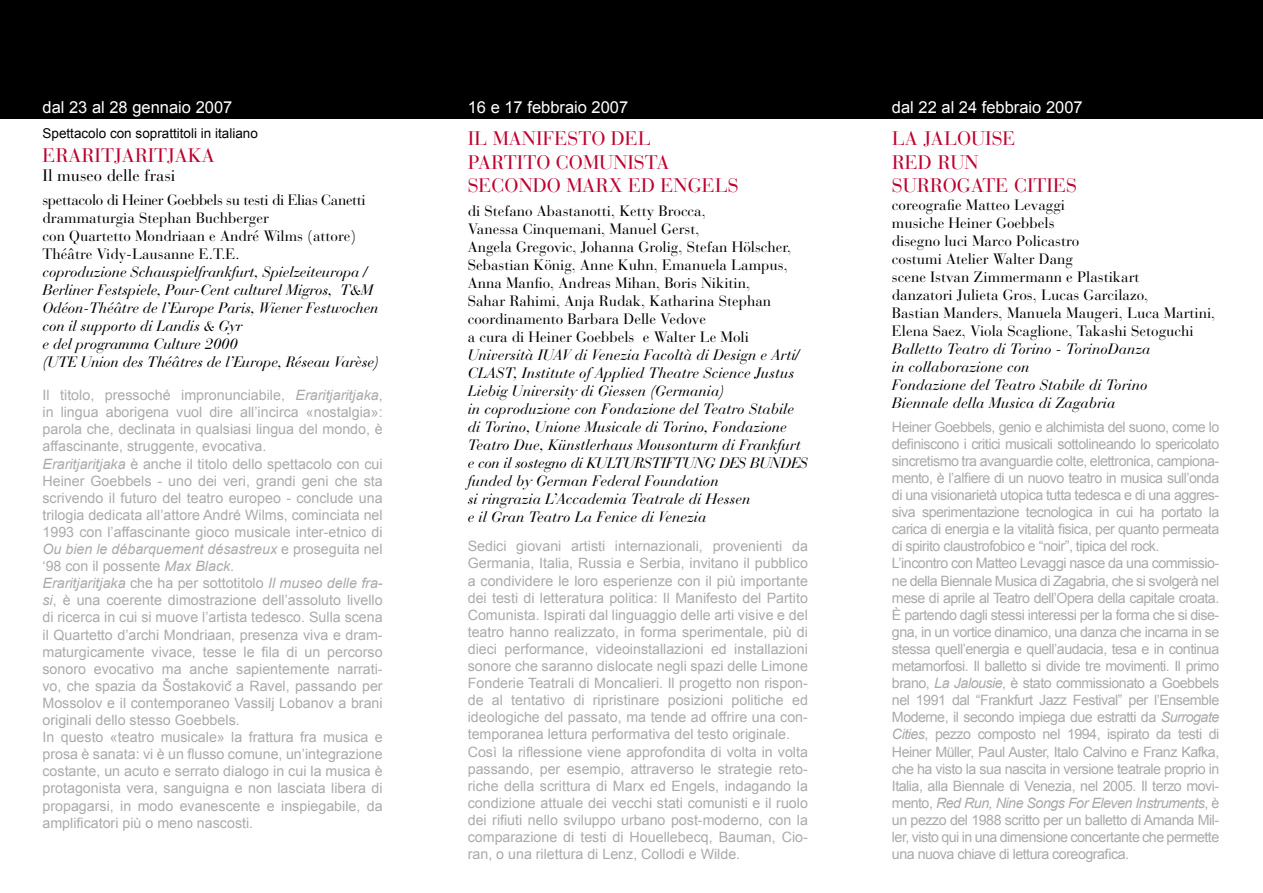
<style>
.page{position:relative;width:1263px;height:893px;background:#fff}
.page>*{position:absolute;margin:0;border:0;box-sizing:border-box;transform-origin:0 0}
.t1{font:19.5px/23.4px "Bauer Bodoni";color:#be002f}
.t2{font:16.5px "Arial";color:#fff}
.t3{font:16.5px "Bauer Bodoni";color:#000}
.t4{font:italic 15px/18px "Bauer Bodoni";color:#000}
.t5{font:15px/18px "Bauer Bodoni";color:#000}
.t6{font:14.25px/17.1px "Arial";color:#aaa}
.t7{font:14.25px/17.1px "Arial";letter-spacing:-.035em;color:#aaa}
.t8{font:13.5px "Arial";color:#000}
.s1{font-style:italic}
</style>
<div class="page">
<div style="left:0;top:0;width:1263px;height:119px;background:#000"></div>
<p class="t2" style="left:43px;top:98px;width:191px">dal 23 al 28 gennaio 2007</p>
<p class="t8" style="left:43px;top:126px;width:217px">Spettacolo con soprattitoli in italiano</p>
<h1 class="t1" style="left:43px;top:143px;width:174px">ERARITJARITJAKA</h1>
<p class="t3" style="left:43px;top:166px;width:134px">Il museo delle frasi</p>
<p class="t5" style="left:43px;top:191px;width:325px">spettacolo di Heiner Goebbels su testi di Elias Canetti drammaturgia Stephan Buchberger<br>con Quartetto Mondriaan e André Wilms (attore)<br>Théâtre Vidy-Lausanne E.T.E.</p>
<p class="t4" style="left:43px;top:263px;width:338px">coproduzione Schauspielfrankfurt, Spielzeiteuropa / Berliner Festspiele, Pour-Cent culturel Migros, T&amp;M Odéon-Théâtre de l’Europe Paris, Wiener Festwochen con il supporto di Landis &amp; Gyr<br>e del programma Culture 2000<br>(UTE Union des Théâtres de l’Europe, Réseau Varèse)</p>
<p class="t6" style="left:43px;top:387px;width:342px">Il titolo, pressoché impronunciabile, <span class="s1">Eraritjaritjaka</span>, in lingua aborigena vuol dire all’incirca «nostalgia»: parola che, declinata in qualsiasi lingua del mondo, è affascinante, struggente, evocativa.<br><span class="s1">Eraritjaritjaka</span> è anche il titolo dello spettacolo con cui Heiner Goebbels - uno dei veri, grandi geni che sta scrivendo il futuro del teatro europeo - conclude una trilogia dedicata all’attore André Wilms, cominciata nel 1993 con l’affascinante gioco musicale inter-etnico di <span class="s1">Ou bien le débarquement désastreux</span> e proseguita nel ‘98 con il possente <span class="s1">Max Black</span>.<br><span class="s1">Eraritjaritjaka</span> che ha per sottotitolo <span class="s1">Il museo delle fra&shy;si</span>, è una coerente dimostrazione dell’assoluto livello di ricerca in cui si muove l’artista tedesco. Sulla scena il Quartetto d’archi Mondriaan, presenza viva e dram&shy;maturgicamente vivace, tesse le fila di un percorso sonoro evocativo ma anche sapientemente narrati&shy;vo, che spazia da Šostakovicˇ a Ravel, passando per Mossolov e il contemporaneo Vassilj Lobanov a brani originali dello stesso Goebbels.<br>In questo «teatro musicale» la frattura fra musica e prosa è sanata: vi è un flusso comune, un’integrazione costante, un acuto e serrato dialogo in cui la musica è protagonista vera, sanguigna e non lasciata libera di propagarsi, in modo evanescente e inspiegabile, da amplificatori più o meno nascosti.</p>
<p class="t2" style="left:468px;top:98px;width:162px">16 e 17 febbraio 2007</p>
<h1 class="t1" style="left:468px;top:127px;width:272px">IL MANIFESTO DEL<br>PARTITO COMUNISTA<br>SECONDO MARX ED ENGELS</h1>
<p class="t5" style="left:468px;top:202px;width:325px">di Stefano Abastanotti, Ketty Brocca,<br>Vanessa Cinquemani, Manuel Gerst,<br>Angela Gregovic, Johanna Grolig, Stefan Hölscher, Sebastian König, Anne Kuhn, Emanuela Lampus, Anna Manfio, Andreas Mihan, Boris Nikitin, Sahar Rahimi, Anja Rudak, Katharina Stephan coordinamento Barbara Delle Vedove<br>a cura di Heiner Goebbels e Walter Le Moli</p>
<p class="t4" style="left:468px;top:346px;width:341px">Università IUAV di Venezia Facoltà di Design e Arti/ CLAST, Institute of Applied Theatre Science Justus Liebig University di Giessen (Germania)<br>in coproduzione con Fondazione del Teatro Stabile di Torino, Unione Musicale di Torino, Fondazione Teatro Due, Künstlerhaus Mousonturm di Frankfurt e con il sostegno di KULTURSTIFTUNG DES BUNDES funded by German Federal Foundation<br>si ringrazia L’Accademia Teatrale di Hessen<br>e il Gran Teatro La Fenice di Venezia</p>
<p class="t6" style="left:468px;top:538px;width:342px">Sedici giovani artisti internazionali, provenienti da Germania, Italia, Russia e Serbia, invitano il pubblico a condividere le loro esperienze con il più importante dei testi di letteratura politica: Il Manifesto del Partito Comunista. Ispirati dal linguaggio delle arti visive e del teatro hanno realizzato, in forma sperimentale, più di dieci performance, videoinstallazioni ed installazioni sonore che saranno dislocate negli spazi delle Limone Fonderie Teatrali di Moncalieri. Il progetto non rispon&shy;de al tentativo di ripristinare posizioni politiche ed ideologiche del passato, ma tende ad offrire una con&shy;temporanea lettura performativa del testo originale.<br>Così la riflessione viene approfondita di volta in volta passando, per esempio, attraverso le strategie reto&shy;riche della scrittura di Marx ed Engels, indagando la condizione attuale dei vecchi stati comunisti e il ruolo dei rifiuti nello sviluppo urbano post-moderno, con la comparazione di testi di Houellebecq, Bauman, Cio&shy;ran, o una rilettura di Lenz, Collodi e Wilde.</p>
<p class="t2" style="left:892px;top:98px;width:192px">dal 22 al 24 febbraio 2007</p>
<h1 class="t1" style="left:892px;top:127px;width:187px">LA JALOUISE<br>RED RUN<br>SURROGATE CITIES</h1>
<p class="t5" style="left:892px;top:196px;width:325px">coreografie Matteo Levaggi<br>musiche Heiner Goebbels<br>disegno luci Marco Policastro<br>costumi Atelier Walter Dang<br>scene Istvan Zimmermann e Plastikart<br>danzatori Julieta Gros, Lucas Garcilazo,<br>Bastian Manders, Manuela Maugeri, Luca Martini, Elena Saez, Viola Scaglione, Takashi Setoguchi</p>
<p class="t4" style="left:892px;top:340px;width:260px">Balletto Teatro di Torino - TorinoDanza in collaborazione con<br>Fondazione del Teatro Stabile di Torino Biennale della Musica di Zagabria</p>
<p class="t7" style="left:892px;top:418px;width:329px">Heiner Goebbels, genio e alchimista del suono, come lo definiscono i critici musicali sottolineando lo spericolato sincretismo tra avanguardie colte, elettronica, campiona&shy;mento, è l’alfiere di un nuovo teatro in musica sull’onda di una visionarietà utopica tutta tedesca e di una aggres&shy;siva sperimentazione tecnologica in cui ha portato la carica di energia e la vitalità fisica, per quanto permeata di spirito claustrofobico e “noir”, tipica del rock.<br>L’incontro con Matteo Levaggi nasce da una commissio&shy;ne della Biennale Musica di Zagabria, che si svolgerà nel mese di aprile al Teatro dell’Opera della capitale croata.<br>È partendo dagli stessi interessi per la forma che si dise&shy;gna, in un vortice dinamico, una danza che incarna in se stessa quell’energia e quell’audacia, tesa e in continua metamorfosi. Il balletto si divide tre movimenti. Il primo brano, <span class="s1">La Jalousie</span>, è stato commissionato a Goebbels nel 1991 dal “Frankfurt Jazz Festival” per l’Ensemble Moderne, il secondo impiega due estratti da <span class="s1">Surrogate Cities</span>, pezzo composto nel 1994, ispirato da testi di Heiner Müller, Paul Auster, Italo Calvino e Franz Kafka, che ha visto la sua nascita in versione teatrale proprio in Italia, alla Biennale di Venezia, nel 2005. Il terzo movi&shy;mento, <span class="s1">Red Run, Nine Songs For Eleven Instruments</span>, è un pezzo del 1988 scritto per un balletto di Amanda Mil&shy;ler, visto qui in una dimensione concertante che permette una nuova chiave di lettura coreografica.</p>
</div>
